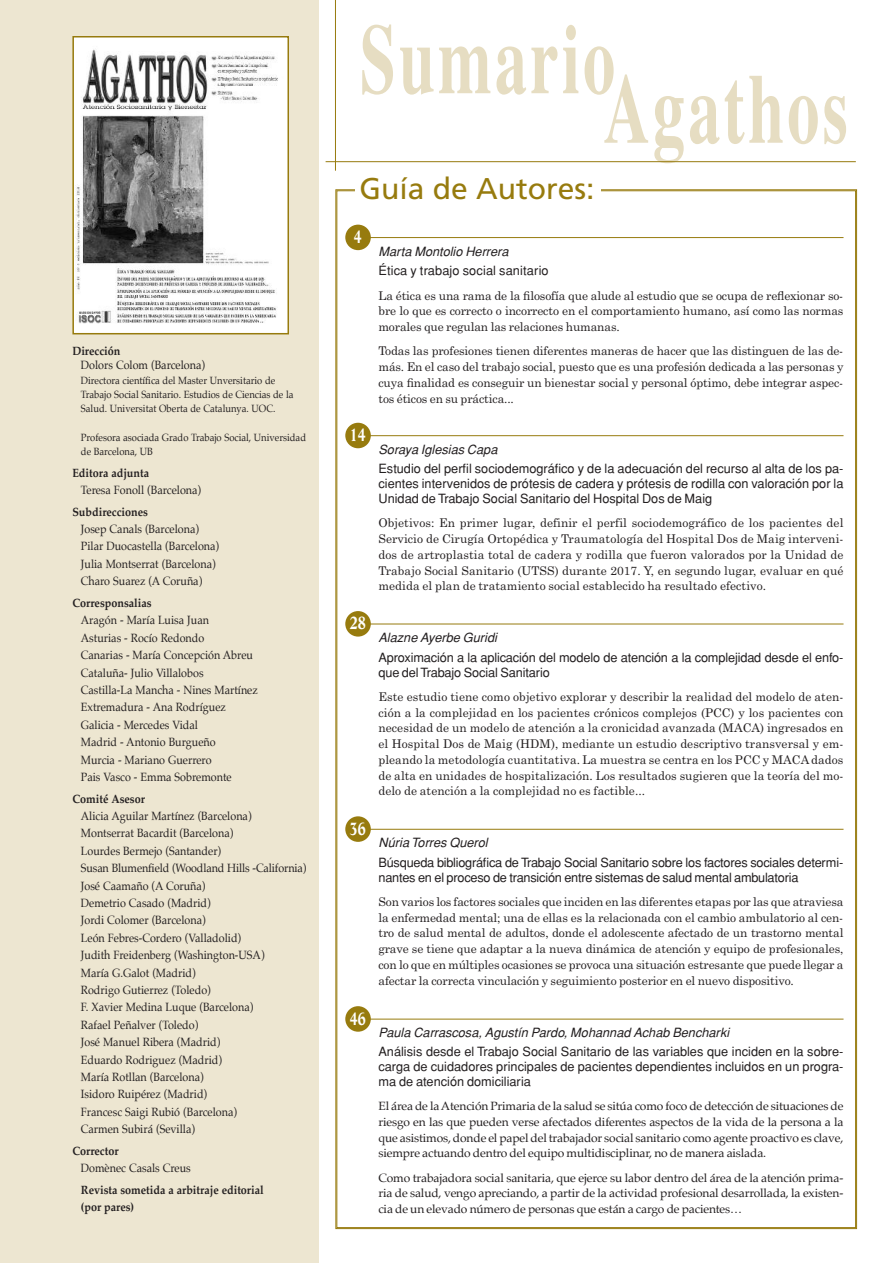
<style>
.page{position:relative;width:893px;height:1263px;background:#fff}
.page>*{position:absolute;margin:0;border:0;box-sizing:border-box;transform-origin:0 0}
.t1{font:700 99px "Times";letter-spacing:.05em;color:#e6ddc2;scale:.65 1}
.t2{font:30px "Frutiger";color:#977b0e}
.t3{font:700 18px "Life";color:#fff;scale:.8 1}
.t4{font:12.75px/15px "Helvetica";letter-spacing:-.01em;color:#231f20;text-align:justify}
.t5{font:italic 12.75px "Helvetica";color:#231f20}
.t6{font:12.75px "Helvetica";letter-spacing:.01em;color:#231f20}
.t7{font:12px/15.8px "Century Schoolbook";letter-spacing:-.01em;color:#231f20;text-align:justify}
.t8{font:12px/17.4px "Palatino";color:#231f20;scale:.9 1}
.t9{font:12px/15.8px "Palatino";color:#231f20;text-align:justify}
.t10{font:700 12px/17.4px "Palatino";color:#231f20;scale:.9 1}
.t11{font:10.5px/14.2px "Palatino";color:#231f20;scale:.9 1}
</style>
<div class="page">
<div style="left:0;top:0;width:319px;height:1263px;background:#ede6d1"></div>
<img style="left:75px;top:42px;width:211px;height:287px">
<div style="left:72px;top:36px;width:217px;height:298px;border:2px solid #977b0e"></div>
<hr style="left:335px;top:0;width:1px;height:171px;background:#977b0e">
<hr style="left:326px;top:161px;width:530px;height:1px;background:#977b0e">
<div style="left:345px;top:423px;width:26px;height:25px;background:#977b0e;border-radius:13px"></div>
<hr style="left:369px;top:435px;width:474px;height:1px;background:#977b0e">
<div style="left:345px;top:611px;width:26px;height:26px;background:#977b0e;border-radius:13px"></div>
<hr style="left:369px;top:624px;width:474px;height:1px;background:#977b0e">
<div style="left:345px;top:816px;width:26px;height:26px;background:#977b0e;border-radius:13px"></div>
<hr style="left:369px;top:829px;width:474px;height:1px;background:#977b0e">
<div style="left:345px;top:1006px;width:26px;height:26px;background:#977b0e;border-radius:13px"></div>
<hr style="left:369px;top:1019px;width:474px;height:1px;background:#977b0e">
<div style="left:345px;top:225px;width:26px;height:25px;background:#977b0e;border-radius:13px"></div>
<hr style="left:369px;top:237px;width:474px;height:1px;background:#977b0e">
<p class="t10" style="left:72px;top:343px;width:55px">Dirección</p>
<p class="t8" style="left:81px;top:357px;width:139px">Dolors Colom (Barcelona)</p>
<p class="t11" style="left:81px;top:374px;width:238px">Directora científica del Master Unversitario de<br>Trabajo Social Sanitario. Estudios de Ciencias de la<br>Salud. Universitat Oberta de Catalunya. UOC.</p>
<p class="t11" style="left:81px;top:431px;width:252px">Profesora asociada Grado Trabajo Social, Universidad de Barcelona, UB</p>
<p class="t10" style="left:72px;top:465px;width:87px">Editora adjunta</p>
<p class="t8" style="left:81px;top:482px;width:135px">Teresa Fonoll (Barcelona)</p>
<p class="t10" style="left:72px;top:504px;width:85px">Subdirecciones</p>
<p class="t8" style="left:81px;top:521px;width:155px">Josep Canals (Barcelona)<br>Pilar Duocastella (Barcelona)<br>Julia Montserrat (Barcelona)<br>Charo Suarez (A Coruña)</p>
<p class="t10" style="left:72px;top:595px;width:89px">Corresponsalias</p>
<p class="t8" style="left:81px;top:612px;width:198px">Aragón - María Luisa Juan<br>Asturias - Rocío Redondo<br>Canarias - María Concepción Abreu<br>Cataluña- Julio Villalobos<br>Castilla-La Mancha - Nines Martínez<br>Extremadura - Ana Rodríguez<br>Galicia - Mercedes Vidal<br>Madrid - Antonio Burgueño<br>Murcia - Mariano Guerrero<br>Pais Vasco - Emma Sobremonte</p>
<p class="t10" style="left:72px;top:791px;width:82px">Comité Asesor</p>
<p class="t8" style="left:81px;top:808px;width:252px">Alicia Aguilar Martínez (Barcelona)<br>Montserrat Bacardit (Barcelona)<br>Lourdes Bermejo (Santander)<br>Susan Blumenfield (Woodland Hills -California)<br>José Caamaño (A Coruña)<br>Demetrio Casado (Madrid)<br>Jordi Colomer (Barcelona)<br>León Febres-Cordero (Valladolid)<br>Judith Freidenberg (Washington-USA)<br>María G.Galot (Madrid)<br>Rodrigo Gutierrez (Toledo)<br>F. Xavier Medina Luque (Barcelona)<br>Rafael Peñalver (Toledo)<br>José Manuel Ribera (Madrid)<br>Eduardo Rodriguez (Madrid)<br>María Rotllan (Barcelona)<br>Isidoro Ruipérez (Madrid)<br>Francesc Saigi Rubió (Barcelona)<br>Carmen Subirá (Sevilla)</p>
<p class="t10" style="left:72px;top:1143px;width:53px">Corrector</p>
<p class="t8" style="left:81px;top:1160px;width:124px">Domènec Casals Creus</p>
<p class="t10" style="left:81px;top:1182px;width:205px">Revista sometida a arbitraje editorial (por pares)</p>
<h1 class="t1" style="left:360px;top:1px;width:394px">Sumario</h1>
<h1 class="t1" style="left:603px;top:51px;width:378px">Agathos</h1>
<h2 class="t2" style="left:360px;top:177px;width:237px">Guía de Autores:</h2>
<h3 class="t3" style="left:354px;top:230px;width:12px">4</h3>
<h3 class="t3" style="left:350px;top:428px;width:22px">14</h3>
<h3 class="t3" style="left:350px;top:615px;width:22px">28</h3>
<h3 class="t3" style="left:350px;top:821px;width:22px">36</h3>
<h3 class="t3" style="left:350px;top:1011px;width:22px">46</h3>
<p class="t5" style="left:378px;top:244px;width:132px">Marta Montolio Herrera</p>
<p class="t6" style="left:378px;top:263px;width:172px">Ética y trabajo social sanitario</p>
<p class="t7" style="left:378px;top:287px;width:466px">La ética es una rama de la filosofía que alude al estudio que se ocupa de reflexionar so&shy;bre lo que es correcto o incorrecto en el comportamiento humano, así como las normas morales que regulan las relaciones humanas.</p>
<p class="t7" style="left:378px;top:343px;width:466px">Todas las profesiones tienen diferentes maneras de hacer que las distinguen de las de&shy;más. En el caso del trabajo social, puesto que es una profesión dedicada a las personas y cuya finalidad es conseguir un bienestar social y personal óptimo, debe integrar aspec&shy;tos éticos en su práctica...</p>
<p class="t5" style="left:378px;top:442px;width:121px">Soraya Iglesias Capa</p>
<p class="t4" style="left:378px;top:461px;width:466px">Estudio del perfil sociodemográfico y de la adecuación del recurso al alta de los pa&shy;cientes intervenidos de prótesis de cadera y prótesis de rodilla con valoración por la Unidad de Trabajo Social Sanitario del Hospital Dos de Maig</p>
<p class="t7" style="left:378px;top:515px;width:467px">Objetivos: En primer lugar, definir el perfil sociodemográfico de los pacientes del Servicio de Cirugía Ortopédica y Traumatología del Hospital Dos de Maig interveni&shy;dos de artroplastia total de cadera y rodilla que fueron valorados por la Unidad de Trabajo Social Sanitario (UTSS) durante 2017. Y, en segundo lugar, evaluar en qué medida el plan de tratamiento social establecido ha resultado efectivo.</p>
<p class="t5" style="left:378px;top:630px;width:120px">Alazne Ayerbe Guridi</p>
<p class="t4" style="left:378px;top:650px;width:466px">Aproximación a la aplicación del modelo de atención a la complejidad desde el enfo&shy;que del Trabajo Social Sanitario</p>
<p class="t7" style="left:378px;top:689px;width:467px">Este estudio tiene como objetivo explorar y describir la realidad del modelo de aten&shy;ción a la complejidad en los pacientes crónicos complejos (PCC) y los pacientes con necesidad de un modelo de atención a la cronicidad avanzada (MACA) ingresados en el Hospital Dos de Maig (HDM), mediante un estudio descriptivo transversal y em&shy;pleando la metodología cuantitativa. La muestra se centra en los PCC y MACA dados de alta en unidades de hospitalización. Los resultados sugieren que la teoría del mo&shy;delo de atención a la complejidad no es factible...</p>
<p class="t5" style="left:378px;top:835px;width:111px">Núria Torres Querol</p>
<p class="t4" style="left:378px;top:855px;width:466px">Búsqueda bibliográfica de Trabajo Social Sanitario sobre los factores sociales determi&shy;nantes en el proceso de transición entre sistemas de salud mental ambulatoria</p>
<p class="t7" style="left:378px;top:894px;width:466px">Son varios los factores sociales que inciden en las diferentes etapas por las que atraviesa la enfermedad mental; una de ellas es la relacionada con el cambio ambulatorio al cen&shy;tro de salud mental de adultos, donde el adolescente afectado de un trastorno mental grave se tiene que adaptar a la nueva dinámica de atención y equipo de profesionales, con lo que en múltiples ocasiones se provoca una situación estresante que puede llegar a afectar la correcta vinculación y seguimiento posterior en el nuevo dispositivo.</p>
<p class="t5" style="left:378px;top:1025px;width:352px">Paula Carrascosa, Agustín Pardo, Mohannad Achab Bencharki</p>
<p class="t4" style="left:378px;top:1044px;width:466px">Análisis desde el Trabajo Social Sanitario de las variables que inciden en la sobre&shy;carga de cuidadores principales de pacientes dependientes incluidos en un progra&shy;ma de atención domiciliaria</p>
<p class="t9" style="left:378px;top:1099px;width:466px">El área de laAtención Primaria de la salud se sitúa como foco de detección de situaciones de riesgo en las que pueden verse afectados diferentes aspectos de la vida de la persona a la que asistimos, donde el papel del trabajador social sanitario como agente proactivo es clave, siempre actuando dentro del equipo multidisciplinar, no de manera aislada.</p>
<p class="t9" style="left:378px;top:1170px;width:466px">Como trabajadora social sanitaria, que ejerce su labor dentro del área de la atención prima&shy;ria de salud, vengo apreciando, a partir de la actividad profesional desarrollada, la existen&shy;cia de un elevado número de personas que están a cargo de pacientes…</p>
</div>
